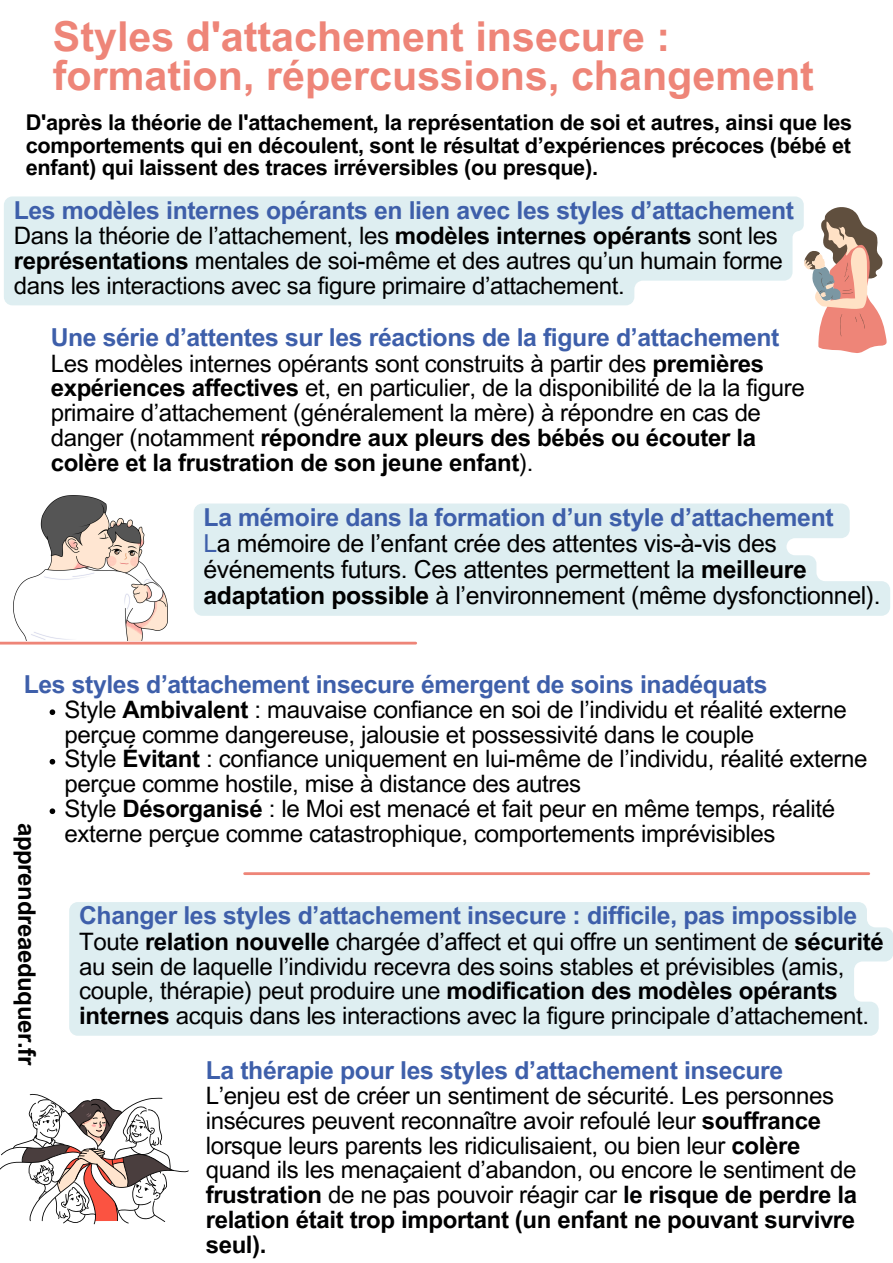
<style>
.page{position:relative;width:893px;height:1263px;background:#fff}
.page>*{position:absolute;margin:0;border:0;box-sizing:border-box;transform-origin:0 0}
.t1{font:700 41.25px/38.8px "Arial MT Pro";color:#ee8578}
.t2{font:700 24.75px "Arial MT Pro";letter-spacing:-.015em;color:#3e5faa}
.t3{font:24.75px/25.9px "Arial MT Pro";letter-spacing:-.015em;color:#000}
.t4{font:24px/24.8px "Arial MT Pro";letter-spacing:-.015em;color:#000}
.t5{font:24px/24.8px "Arial MT Pro";letter-spacing:-.015em;color:#000001}
.t6{font:700 24px "Arial MT Pro";letter-spacing:-.015em;color:#000}
.t7{font:700 21.75px/22.5px "Arial MT Pro";letter-spacing:-.015em;color:#000;text-align:justify}
.s1{font-weight:700}
.s2{color:#3e5faa}
</style>
<div class="page">
<svg style="left:0;top:1094px;width:189px;height:130px"></svg>
<svg style="left:804px;top:207px;width:82px;height:146px"></svg>
<img style="left:14px;top:495px;width:154px;height:145px">
<div style="left:4px;top:196px;width:799px;height:109px;background:#deeef1"></div>
<svg style="left:194px;top:503px;width:696px;height:113px;background:#e0eff1"></svg>
<svg style="left:50px;top:709px;width:5px;height:6px"></svg>
<svg style="left:50px;top:759px;width:5px;height:5px"></svg>
<svg style="left:50px;top:808px;width:5px;height:6px"></svg>
<div style="left:69px;top:902px;width:824px;height:134px;background:#deeef1"></div>
<p class="t1" style="left:53px;top:22px;width:762px">Styles d'attachement insecure : formation, répercussions, changement</p>
<p class="t7" style="left:26px;top:114px;width:828px">D'après la théorie de l'attachement, la représentation de soi et autres, ainsi que les comportements qui en découlent, sont le résultat d’expériences précoces (bébé et enfant) qui laissent des traces irréversibles (ou presque).</p>
<p class="t2" style="left:14px;top:201px;width:782px">Les modèles internes opérants en lien avec les styles d’attachement</p>
<h3 class="t4" style="left:14px;top:226px;width:770px">Dans la théorie de l’attachement, les <span class="s1">modèles internes opérants</span> sont les <span class="s1">représentations</span> mentales de soi-même et des autres qu’un humain forme dans les interactions avec sa figure primaire d’attachement.</h3>
<p class="t2" style="left:51px;top:328px;width:730px">Une série d’attentes sur les réactions de la figure d’attachement</p>
<p class="t4" style="left:51px;top:354px;width:755px">Les modèles internes opérants sont construits à partir des <span class="s1">premières expériences affectives</span> et, en particulier, de la disponibilité de la la figure primaire d’attachement (généralement la mère) à répondre en cas de danger (notamment <span class="s1">répondre aux pleurs des bébés ou écouter la colère et la frustration de son jeune enfant</span>).</p>
<h3 class="t2" style="left:204px;top:508px;width:631px">La mémoire dans la formation d’un style d’attachement</h3>
<p class="t3" style="left:204px;top:533px;width:678px"><span class="s2">L</span>a mémoire de l’enfant crée des attentes vis-à-vis des événements futurs. Ces attentes permettent la <span class="s1">meilleure adaptation possible</span> à l’environnement (même dysfonctionnel).</p>
<p class="t2" style="left:24px;top:674px;width:745px">Les styles d’attachement insecure émergent de soins inadéquats</p>
<h3 class="t4" style="left:65px;top:700px;width:784px">Style <span class="s1">Ambivalent</span> : mauvaise confiance en soi de l’individu et réalité externe perçue comme dangereuse, jalousie et possessivité dans le couple</h3>
<p class="t4" style="left:65px;top:749px;width:804px">Style <span class="s1">Évitant</span> : confiance uniquement en lui-même de l’individu, réalité externe perçue comme hostile, mise à distance des autres</p>
<h2 class="t4" style="left:65px;top:799px;width:772px">Style <span class="s1">Désorganisé</span> : le Moi est menacé et fait peur en même temps, réalité externe perçue comme catastrophique, comportements imprévisibles</h2>
<h3 class="t6" style="left:36px;top:823px;width:244px;rotate:90deg">apprendreaeduquer.fr</h3>
<p class="t2" style="left:79px;top:906px;width:780px">Changer les styles d’attachement insecure : difficile, pas impossible</p>
<p class="t5" style="left:79px;top:932px;width:806px">Toute <span class="s1">relation nouvelle</span> chargée d’affect et qui offre un sentiment de <span class="s1">sécurité </span>au sein de laquelle l’individu recevra des soins stables et prévisibles (amis, couple, thérapie) peut produire une <span class="s1">modification des modèles opérants internes</span> acquis dans les interactions avec la figure principale d’attachement.</p>
<p class="t2" style="left:206px;top:1061px;width:579px">La thérapie pour les styles d’attachement insecure</p>
<h3 class="t5" style="left:206px;top:1086px;width:653px">L’enjeu est de créer un sentiment de sécurité. Les personnes insécures peuvent reconnaître avoir refoulé leur <span class="s1">souffrance </span>lorsque leurs parents les ridiculisaient, ou bien leur <span class="s1">colère </span>quand ils les menaçaient d’abandon, ou encore le sentiment de <span class="s1">frustration</span> de ne pas pouvoir réagir car <span class="s1">le risque de perdre la relation était trop important (un enfant ne pouvant survivre seul).</span></h3>
</div>
